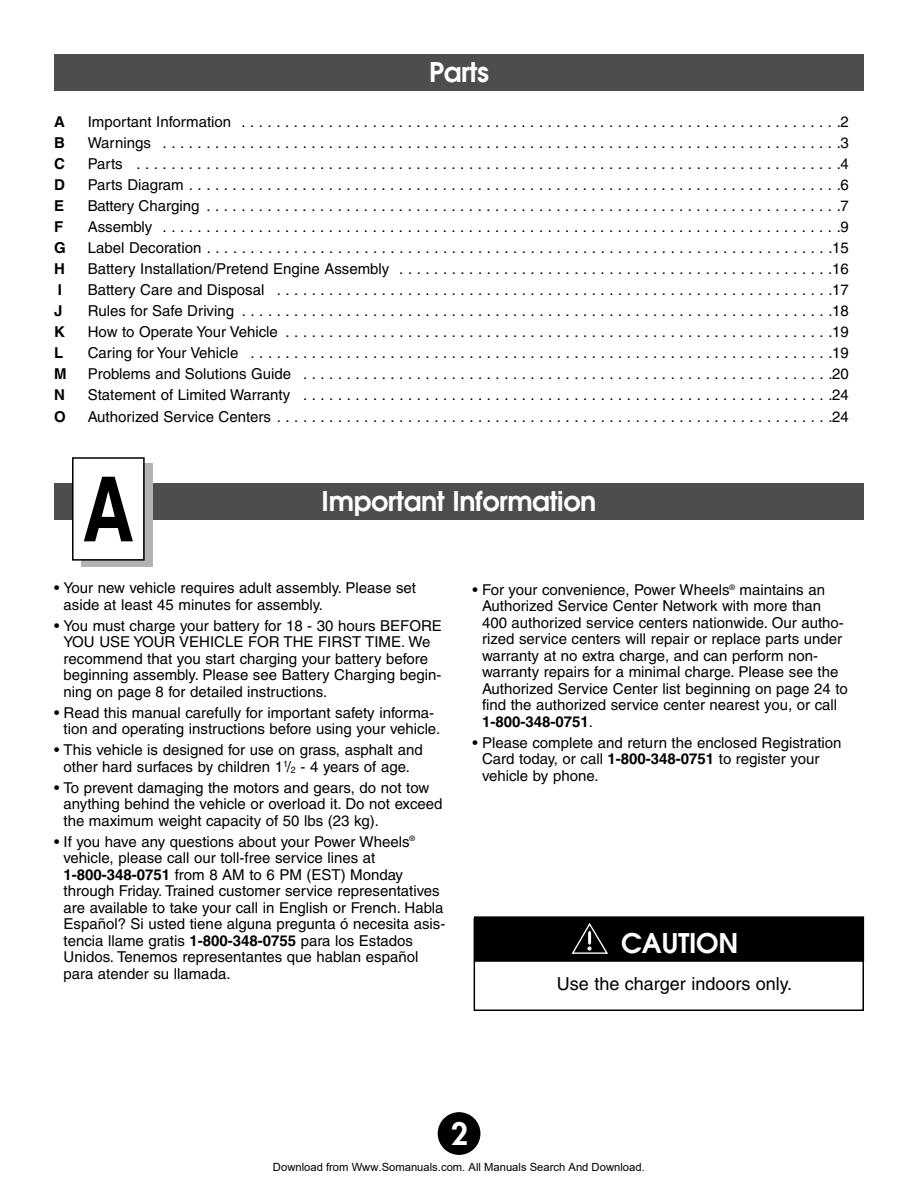
<style>
.page{position:relative;width:918px;height:1188px;background:#fff}
.page>*{position:absolute;margin:0;border:0;box-sizing:border-box;transform-origin:0 0}
.t1{font:700 90px "Helvetica";color:#000;scale:.8 1}
.t2{font:800 30px "Futura";color:#fff}
.t3{font:600 27px "Avant Garde";letter-spacing:-.015em;color:#fff}
.t4{font:18px "Helvetica";color:#000}
.t5{font:15px/16.5px "Helvetica";color:#000}
.t6{font:700 15px "Helvetica";color:#000}
.t7{font:11.25px "Arial";color:#000}
.s1{font-weight:700}
</style>
<div class="page">
<div style="left:474px;top:918px;width:390px;height:93px;border:2px solid #000"></div>
<div style="left:475px;top:917px;width:388px;height:44px;background:#000"></div>
<div style="left:474px;top:916px;width:390px;height:46px;border:1px solid #000"></div>
<svg style="left:571px;top:923px;width:37px;height:31px"></svg>
<div style="left:438px;top:1112px;width:42px;height:43px;background:#000;border-radius:50%"></div>
<div style="left:54px;top:483px;width:810px;height:37px;background:#4d4d4d"></div>
<div style="left:81px;top:463px;width:72px;height:103px;background:#b3b3b3"></div>
<div style="left:74px;top:459px;width:69px;height:100px;background:#fff"></div>
<div style="left:72px;top:457px;width:73px;height:104px;border:2px solid #000"></div>
<div style="left:54px;top:54px;width:810px;height:36px;background:#4d4d4d"></div>
<h3 class="t3" style="left:429px;top:62px;width:61px">Parts</h3>
<p class="t6" style="left:54px;top:117px;width:12px">A</p>
<p class="t5" style="left:88px;top:115px;width:763px">Important Information . . . . . . . . . . . . . . . . . . . . . . . . . . . . . . . . . . . . . . . . . . . . . . . . . . . . . . . . . . . . . . . . . . . . .2</p>
<p class="t6" style="left:54px;top:138px;width:12px">B</p>
<p class="t5" style="left:88px;top:136px;width:763px">Warnings . . . . . . . . . . . . . . . . . . . . . . . . . . . . . . . . . . . . . . . . . . . . . . . . . . . . . . . . . . . . . . . . . . . . . . . . . . . . . .3</p>
<p class="t6" style="left:54px;top:159px;width:12px">C</p>
<p class="t5" style="left:88px;top:157px;width:763px">Parts . . . . . . . . . . . . . . . . . . . . . . . . . . . . . . . . . . . . . . . . . . . . . . . . . . . . . . . . . . . . . . . . . . . . . . . . . . . . . . . . .4</p>
<p class="t6" style="left:54px;top:180px;width:12px">D</p>
<p class="t5" style="left:88px;top:178px;width:763px">Parts Diagram . . . . . . . . . . . . . . . . . . . . . . . . . . . . . . . . . . . . . . . . . . . . . . . . . . . . . . . . . . . . . . . . . . . . . . . . . . .6</p>
<p class="t6" style="left:54px;top:201px;width:12px">E</p>
<p class="t5" style="left:88px;top:199px;width:763px">Battery Charging . . . . . . . . . . . . . . . . . . . . . . . . . . . . . . . . . . . . . . . . . . . . . . . . . . . . . . . . . . . . . . . . . . . . . . . . .7</p>
<p class="t6" style="left:54px;top:222px;width:11px">F</p>
<p class="t5" style="left:88px;top:220px;width:763px">Assembly . . . . . . . . . . . . . . . . . . . . . . . . . . . . . . . . . . . . . . . . . . . . . . . . . . . . . . . . . . . . . . . . . . . . . . . . . . . . . .9</p>
<p class="t6" style="left:54px;top:243px;width:13px">G</p>
<p class="t5" style="left:88px;top:241px;width:763px">Label Decoration . . . . . . . . . . . . . . . . . . . . . . . . . . . . . . . . . . . . . . . . . . . . . . . . . . . . . . . . . . . . . . . . . . . . . . . .15</p>
<p class="t6" style="left:54px;top:264px;width:12px">H</p>
<p class="t5" style="left:88px;top:262px;width:763px">Battery Installation/Pretend Engine Assembly . . . . . . . . . . . . . . . . . . . . . . . . . . . . . . . . . . . . . . . . . . . . . . . . . .16</p>
<p class="t6" style="left:58px;top:285px;width:6px">I</p>
<p class="t5" style="left:88px;top:283px;width:763px">Battery Care and Disposal . . . . . . . . . . . . . . . . . . . . . . . . . . . . . . . . . . . . . . . . . . . . . . . . . . . . . . . . . . . . . . . .17</p>
<p class="t6" style="left:54px;top:306px;width:10px">J</p>
<p class="t5" style="left:88px;top:304px;width:763px">Rules for Safe Driving . . . . . . . . . . . . . . . . . . . . . . . . . . . . . . . . . . . . . . . . . . . . . . . . . . . . . . . . . . . . . . . . . . . .18</p>
<p class="t6" style="left:54px;top:327px;width:12px">K</p>
<p class="t5" style="left:88px;top:325px;width:763px">How to Operate Your Vehicle . . . . . . . . . . . . . . . . . . . . . . . . . . . . . . . . . . . . . . . . . . . . . . . . . . . . . . . . . . . . . . .19</p>
<p class="t6" style="left:54px;top:348px;width:11px">L</p>
<p class="t5" style="left:88px;top:346px;width:763px">Caring for Your Vehicle . . . . . . . . . . . . . . . . . . . . . . . . . . . . . . . . . . . . . . . . . . . . . . . . . . . . . . . . . . . . . . . . . . .19</p>
<p class="t6" style="left:54px;top:369px;width:14px">M</p>
<p class="t5" style="left:88px;top:367px;width:763px">Problems and Solutions Guide . . . . . . . . . . . . . . . . . . . . . . . . . . . . . . . . . . . . . . . . . . . . . . . . . . . . . . . . . . . . .20</p>
<p class="t6" style="left:54px;top:390px;width:12px">N</p>
<p class="t5" style="left:88px;top:388px;width:763px">Statement of Limited Warranty . . . . . . . . . . . . . . . . . . . . . . . . . . . . . . . . . . . . . . . . . . . . . . . . . . . . . . . . . . . . .24</p>
<p class="t6" style="left:54px;top:411px;width:13px">O</p>
<p class="t5" style="left:88px;top:410px;width:763px">Authorized Service Centers . . . . . . . . . . . . . . . . . . . . . . . . . . . . . . . . . . . . . . . . . . . . . . . . . . . . . . . . . . . . . . . .24</p>
<h1 class="t1" style="left:82px;top:477px;width:66px">A</h1>
<h3 class="t3" style="left:322px;top:491px;width:276px">Important Information</h3>
<p class="t5" style="left:64px;top:581px;width:354px;text-indent:-10px">• Your new vehicle requires adult assembly. Please set aside at least 45 minutes for assembly.</p>
<p class="t5" style="left:64px;top:619px;width:380px;text-indent:-10px">• You must charge your battery for 18 - 30 hours BEFORE YOU USE YOUR VEHICLE FOR THE FIRST TIME. We recommend that you start charging your battery before beginning assembly. Please see Battery Charging begin&shy;ning on page 8 for detailed instructions.</p>
<p class="t5" style="left:64px;top:706px;width:378px;text-indent:-10px">• Read this manual carefully for important safety informa&shy;tion and operating instructions before using your vehicle.</p>
<p class="t5" style="left:54px;top:743px;width:370px;text-align:center">• This vehicle is designed for use on grass, asphalt and other hard surfaces by children 1<sup>1</sup>/<sub>2</sub> - 4 years of age.</p>
<p class="t5" style="left:64px;top:781px;width:381px;text-indent:-10px">• To prevent damaging the motors and gears, do not tow anything behind the vehicle or overload it. Do not exceed the maximum weight capacity of 50 lbs (23 kg).</p>
<p class="t5" style="left:64px;top:835px;width:383px;text-indent:-10px">• If you have any questions about your Power Wheels<sup>® </sup>vehicle, please call our toll-free service lines at <span class="s1">1-800-348-0751</span> from 8 AM to 6 PM (EST) Monday through Friday. Trained customer service representatives are available to take your call in English or French. Habla Español? Si usted tiene alguna pregunta ó necesita asis&shy;tencia llame gratis <span class="s1">1-800-348-0755</span> para los Estados Unidos. Tenemos representantes que hablan español para atender su llamada.</p>
<p class="t5" style="left:482px;top:583px;width:367px;text-indent:-10px">• For your convenience, Power Wheels<sup>®</sup> maintains an Authorized Service Center Network with more than 400 authorized service centers nationwide. Our autho&shy;rized service centers will repair or replace parts under warranty at no extra charge, and can perform non&shy;warranty repairs for a minimal charge. Please see the Authorized Service Center list beginning on page 24 to find the authorized service center nearest you, or call <span class="s1">1-800-348-0751</span>.</p>
<p class="t5" style="left:482px;top:736px;width:361px;text-indent:-10px">• Please complete and return the enclosed Registration<br>Card today, or call <span class="s1">1-800-348-0751</span> to register your vehicle by phone.</p>
<h3 class="t3" style="left:621px;top:933px;width:119px">CAUTION</h3>
<p class="t4" style="left:557px;top:977px;width:237px">Use the charger indoors only.</p>
<h2 class="t2" style="left:451px;top:1120px;width:19px">2</h2>
<p class="t7" style="left:273px;top:1160px;width:373px">Download from Www.Somanuals.com. All Manuals Search And Download.</p>
</div>
